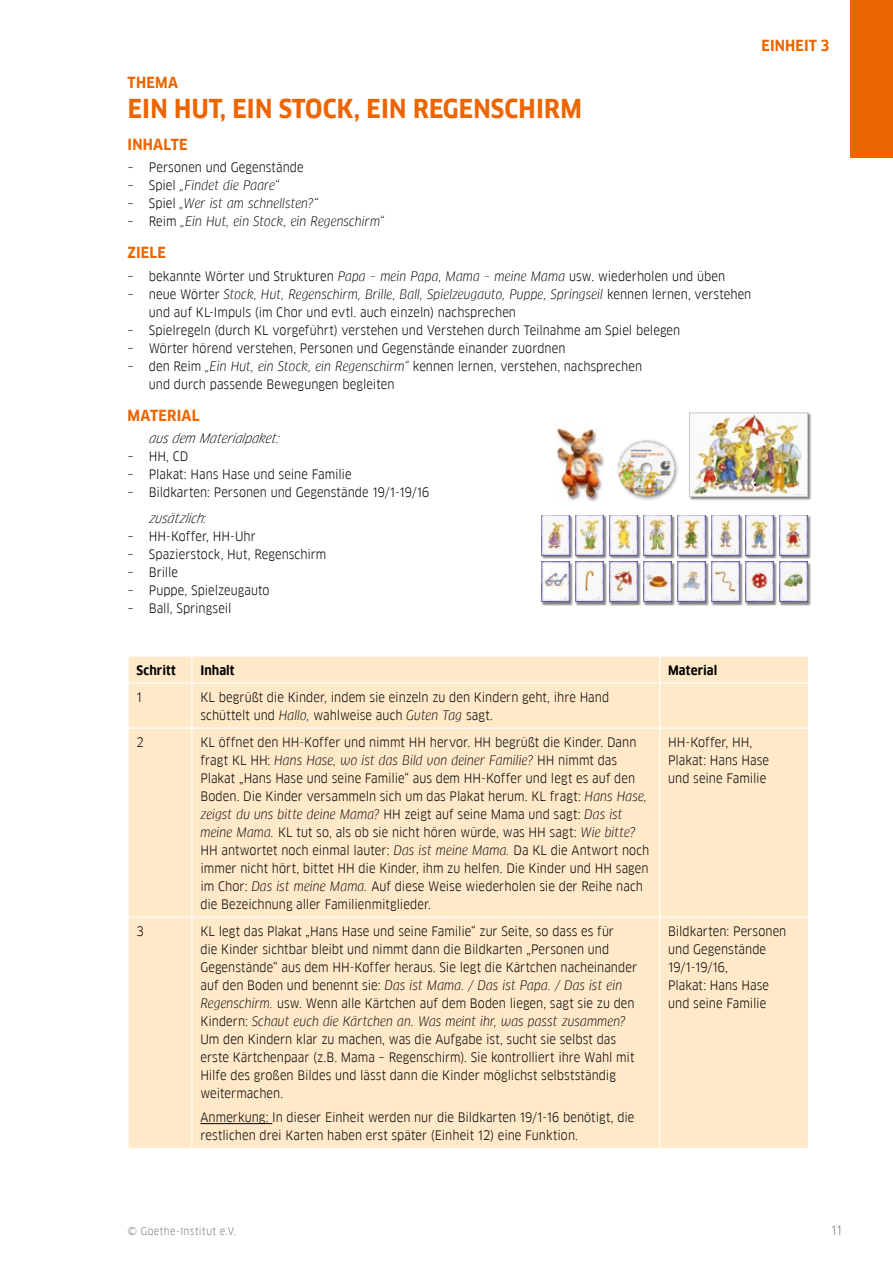
<style>
.page{position:relative;width:893px;height:1263px;background:#fff}
.page>*{position:absolute;margin:0;border:0;box-sizing:border-box;transform-origin:0 0}
.t1{font:700 25.5px "Goethe FF Clan";letter-spacing:.01em;color:#ec6500}
.t2{font:700 15px "Goethe FF Clan";letter-spacing:.01em;color:#ec6500}
.t3{font:12.75px/18px "Goethe FF Clan";color:#000}
.t4{font:italic 12.75px "Goethe FF Clan";letter-spacing:.005em;color:#000}
.t5{font:700 12.75px "Goethe FF Clan";letter-spacing:.005em;color:#000}
.t6{font:12.75px "Goethe FF Clan";color:#768085}
.t7{font:10.5px "Goethe FF Clan";letter-spacing:.04em;color:#768085}
.s1{font-style:normal}
.s2{font-style:italic}
</style>
<div class="page">
<div style="left:850px;top:0;width:43px;height:157px;background:#ec6500"></div>
<div style="left:129px;top:657px;width:679px;height:491px;background:#ffe9c9"></div>
<svg style="left:128px;top:657px;width:1px;height:25px"></svg>
<svg style="left:191px;top:657px;width:1px;height:25px"></svg>
<svg style="left:659px;top:657px;width:1px;height:25px"></svg>
<hr style="left:128px;top:682px;width:64px;height:2px;background:#fff">
<hr style="left:192px;top:682px;width:468px;height:2px;background:#fff">
<hr style="left:191px;top:684px;width:1px;height:43px;background:#fff">
<hr style="left:660px;top:682px;width:149px;height:2px;background:#fff">
<hr style="left:659px;top:684px;width:1px;height:43px;background:#fff">
<hr style="left:128px;top:727px;width:64px;height:2px;background:#fff">
<hr style="left:192px;top:727px;width:468px;height:2px;background:#fff">
<hr style="left:191px;top:729px;width:1px;height:188px;background:#fff">
<hr style="left:660px;top:727px;width:149px;height:2px;background:#fff">
<hr style="left:659px;top:729px;width:1px;height:188px;background:#fff">
<hr style="left:128px;top:917px;width:64px;height:1px;background:#fff">
<hr style="left:192px;top:917px;width:468px;height:1px;background:#fff">
<hr style="left:191px;top:918px;width:1px;height:230px;background:#fff">
<hr style="left:660px;top:917px;width:149px;height:1px;background:#fff">
<hr style="left:659px;top:918px;width:1px;height:230px;background:#fff">
<hr style="left:200px;top:1123px;width:72px;height:1px;background:#000">
<div style="left:541px;top:515px;width:32px;height:44px;background:#000;opacity:.5"></div>
<img style="left:541px;top:515px;width:28px;height:40px">
<div style="left:575px;top:515px;width:32px;height:44px;background:#000;opacity:.5"></div>
<img style="left:575px;top:515px;width:28px;height:40px">
<div style="left:609px;top:515px;width:32px;height:44px;background:#000;opacity:.5"></div>
<img style="left:609px;top:515px;width:28px;height:40px">
<div style="left:643px;top:515px;width:32px;height:44px;background:#000;opacity:.5"></div>
<img style="left:643px;top:515px;width:28px;height:40px">
<div style="left:677px;top:515px;width:32px;height:44px;background:#000;opacity:.5"></div>
<img style="left:677px;top:515px;width:28px;height:40px">
<div style="left:711px;top:515px;width:32px;height:44px;background:#000;opacity:.5"></div>
<img style="left:711px;top:515px;width:28px;height:40px">
<div style="left:745px;top:515px;width:32px;height:44px;background:#000;opacity:.5"></div>
<img style="left:745px;top:515px;width:28px;height:40px">
<div style="left:780px;top:515px;width:31px;height:44px;background:#000;opacity:.5"></div>
<img style="left:779px;top:515px;width:28px;height:40px">
<div style="left:541px;top:562px;width:32px;height:44px;background:#000;opacity:.5"></div>
<img style="left:541px;top:562px;width:28px;height:40px">
<div style="left:575px;top:562px;width:32px;height:44px;background:#000;opacity:.5"></div>
<img style="left:575px;top:562px;width:28px;height:40px">
<div style="left:609px;top:562px;width:32px;height:44px;background:#000;opacity:.5"></div>
<img style="left:609px;top:562px;width:28px;height:40px">
<div style="left:643px;top:562px;width:32px;height:44px;background:#000;opacity:.5"></div>
<img style="left:643px;top:562px;width:28px;height:40px">
<div style="left:677px;top:562px;width:32px;height:44px;background:#000;opacity:.5"></div>
<img style="left:677px;top:562px;width:28px;height:40px">
<div style="left:711px;top:562px;width:32px;height:44px;background:#000;opacity:.5"></div>
<img style="left:711px;top:562px;width:28px;height:40px">
<div style="left:745px;top:562px;width:32px;height:44px;background:#000;opacity:.5"></div>
<img style="left:745px;top:562px;width:28px;height:40px">
<div style="left:780px;top:562px;width:31px;height:44px;background:#000;opacity:.5"></div>
<img style="left:779px;top:562px;width:28px;height:40px">
<div style="left:689px;top:413px;width:123px;height:88px;background:#000;opacity:.5"></div>
<img style="left:691px;top:414px;width:115px;height:81px">
<div style="left:689px;top:412px;width:119px;height:85px;border:1px solid #c9c6c6"></div>
<img style="left:555px;top:423px;width:50px;height:79px">
<div style="left:616px;top:438px;width:64px;height:64px;background:#000;opacity:.5"></div>
<img style="left:618px;top:440px;width:57px;height:57px">
<p class="t2" style="left:128px;top:74px;width:52px">THEMA</p>
<h1 class="t1" style="left:128px;top:94px;width:456px">EIN HUT, EIN STOCK, EIN REGENSCHIRM</h1>
<p class="t2" style="left:128px;top:136px;width:61px">INHALTE</p>
<p class="t3" style="left:128px;top:159px;width:178px">– Personen und Gegenstände</p>
<p class="t4" style="left:128px;top:178px;width:153px"><span class="s1">– Spiel</span> „Findet die Paare“</p>
<p class="t4" style="left:128px;top:196px;width:192px"><span class="s1">– Spiel</span> „Wer ist am schnellsten?“</p>
<p class="t4" style="left:128px;top:214px;width:258px"><span class="s1">– Reim</span> „Ein Hut, ein Stock, ein Regenschirm“</p>
<p class="t2" style="left:128px;top:244px;width:40px">ZIELE</p>
<p class="t3" style="left:128px;top:267px;width:599px">– bekannte Wörter und Strukturen <span class="s2">Papa – mein Papa, Mama – meine Mama</span> usw. wiederholen und üben</p>
<p class="t3" style="left:149px;top:285px;width:604px;text-indent:-21px">– neue Wörter <span class="s2">Stock, Hut, Regenschirm, Brille, Ball, Spielzeugauto, Puppe, Springseil</span> kennen lernen, verstehen und auf KL-Impuls (im Chor und evtl. auch einzeln) nachsprechen</p>
<p class="t3" style="left:128px;top:321px;width:554px">– Spielregeln (durch KL vorgeführt) verstehen und Verstehen durch Teilnahme am Spiel belegen</p>
<p class="t3" style="left:128px;top:339px;width:439px">– Wörter hörend verstehen, Personen und Gegenstände einander zuordnen</p>
<p class="t3" style="left:149px;top:357px;width:495px;text-indent:-21px">– den Reim <span class="s2">„Ein Hut, ein Stock, ein Regenschirm“</span> kennen lernen, verstehen, nachsprechen und durch passende Bewegungen begleiten</p>
<p class="t2" style="left:128px;top:406px;width:74px">MATERIAL</p>
<p class="t4" style="left:149px;top:431px;width:135px">aus dem Materialpaket:</p>
<p class="t3" style="left:128px;top:447px;width:62px">– HH, CD</p>
<p class="t3" style="left:128px;top:465px;width:226px">– Plakat: Hans Hase und seine Familie</p>
<p class="t3" style="left:128px;top:483px;width:303px">– Bildkarten: Personen und Gegenstände 19/1-19/16</p>
<p class="t4" style="left:149px;top:511px;width:59px">zusätzlich:</p>
<p class="t3" style="left:128px;top:528px;width:130px">– HH-Koffer, HH-Uhr</p>
<p class="t3" style="left:128px;top:546px;width:200px">– Spazierstock, Hut, Regenschirm</p>
<p class="t3" style="left:128px;top:564px;width:52px">– Brille</p>
<p class="t3" style="left:128px;top:582px;width:144px">– Puppe, Spielzeugauto</p>
<p class="t3" style="left:128px;top:600px;width:105px">– Ball, Springseil</p>
<p class="t2" style="left:761px;top:37px;width:69px">EINHEIT 3</p>
<p class="t5" style="left:137px;top:662px;width:41px">Schritt</p>
<p class="t5" style="left:200px;top:662px;width:36px">Inhalt</p>
<p class="t5" style="left:668px;top:662px;width:51px">Material</p>
<p class="t3" style="left:137px;top:688px;width:7px">1</p>
<p class="t3" style="left:200px;top:688px;width:410px">KL begrüßt die Kinder, indem sie einzeln zu den Kindern geht, ihre Hand schüttelt und <span class="s2">Hallo,</span> wahlweise auch <span class="s2">Guten Tag</span> sagt.</p>
<p class="t3" style="left:137px;top:733px;width:9px">2</p>
<p class="t3" style="left:200px;top:733px;width:450px">KL öffnet den HH-Koffer und nimmt HH hervor. HH begrüßt die Kinder. Dann fragt KL HH: <span class="s2">Hans Hase, wo ist das Bild von deiner Familie?</span> HH nimmt das Plakat „Hans Hase und seine Familie“ aus dem HH-Koffer und legt es auf den Boden. Die Kinder versammeln sich um das Plakat herum. KL fragt: <span class="s2">Hans Hase, zeigst du uns bitte deine Mama?</span> HH zeigt auf seine Mama und sagt: <span class="s2">Das ist meine Mama.</span> KL tut so, als ob sie nicht hören würde, was HH sagt: <span class="s2">Wie bitte?<br></span>HH antwortet noch einmal lauter: <span class="s2">Das ist meine Mama.</span> Da KL die Antwort noch immer nicht hört, bittet HH die Kinder, ihm zu helfen. Die Kinder und HH sagen im Chor: <span class="s2">Das ist meine Mama.</span> Auf diese Weise wiederholen sie der Reihe nach die Bezeichnung aller Familienmitglieder.</p>
<p class="t3" style="left:668px;top:733px;width:103px">HH-Koffer, HH,<br>Plakat: Hans Hase und seine Familie</p>
<p class="t3" style="left:137px;top:922px;width:9px">3</p>
<p class="t3" style="left:200px;top:922px;width:438px">KL legt das Plakat „Hans Hase und seine Familie“ zur Seite, so dass es für<br>die Kinder sichtbar bleibt und nimmt dann die Bildkarten „Personen und Gegenstände“ aus dem HH-Koffer heraus. Sie legt die Kärtchen nacheinander auf den Boden und benennt sie: <span class="s2">Das ist Mama. / Das ist Papa. / Das ist ein Regenschirm.</span> usw. Wenn alle Kärtchen auf dem Boden liegen, sagt sie zu den Kindern: <span class="s2">Schaut euch die Kärtchen an. Was meint ihr, was passt zusammen?<br></span>Um den Kindern klar zu machen, was die Aufgabe ist, sucht sie selbst das erste Kärtchenpaar (z.B. Mama – Regenschirm). Sie kontrolliert ihre Wahl mit Hilfe des großen Bildes und lässt dann die Kinder möglichst selbstständig weitermachen.</p>
<p class="t3" style="left:200px;top:1108px;width:435px">Anmerkung: In dieser Einheit werden nur die Bildkarten 19/1-16 benötigt, die restlichen drei Karten haben erst später (Einheit 12) eine Funktion.</p>
<p class="t3" style="left:668px;top:922px;width:120px">Bildkarten: Personen und Gegenstände<br>19/1-19/16,<br>Plakat: Hans Hase und seine Familie</p>
<p class="t7" style="left:128px;top:1225px;width:110px">© Goethe-Institut e.V.</p>
<p class="t6" style="left:831px;top:1223px;width:12px">11</p>
</div>
